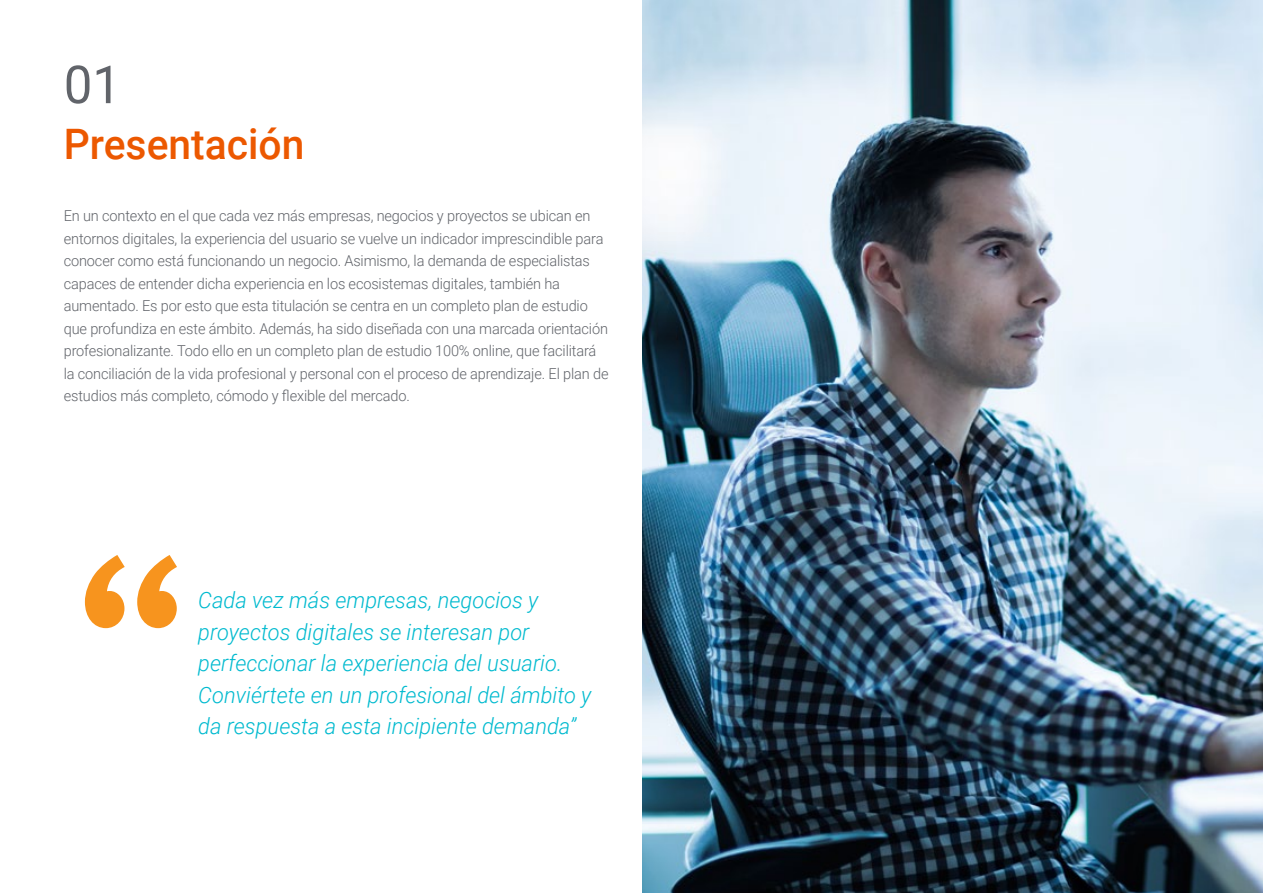
<style>
.page{position:relative;width:1263px;height:893px;background:#fff}
.page>*{position:absolute;margin:0;border:0;box-sizing:border-box;transform-origin:0 0}
.t1{font:52.5px "Roboto";color:#61646a}
.t2{font:500 42px "Roboto";color:#ec5800}
.t3{font:italic 300 22.5px/31.5px "Roboto";color:#00bacf}
.t4{font:300 15px/22.5px "Roboto";letter-spacing:-.01em;color:#61646a}
</style>
<div class="page">
<svg style="left:85px;top:555px;width:92px;height:73px"></svg>
<img style="left:642px;top:0;width:621px;height:893px">
<h1 class="t1" style="left:64px;top:48px;width:59px">01</h1>
<h2 class="t2" style="left:64px;top:115px;width:242px">Presentación</h2>
<p class="t4" style="left:64px;top:204px;width:546px">En un contexto en el que cada vez más empresas, negocios y proyectos se ubican en entornos digitales, la experiencia del usuario se vuelve un indicador imprescindible para conocer como está funcionando un negocio. Asimismo, la demanda de especialistas capaces de entender dicha experiencia en los ecosistemas digitales, también ha aumentado. Es por esto que esta titulación se centra en un completo plan de estudio que profundiza en este ámbito. Además, ha sido diseñada con una marcada orientación profesionalizante. Todo ello en un completo plan de estudio 100% online, que facilitará la conciliación de la vida profesional y personal con el proceso de aprendizaje. El plan de estudios más completo, cómodo y flexible del mercado.</p>
<h3 class="t3" style="left:198px;top:584px;width:395px">Cada vez más empresas, negocios y proyectos digitales se interesan por perfeccionar la experiencia del usuario.<br>Conviértete en un profesional del ámbito y da respuesta a esta incipiente demanda”</h3>
</div>
